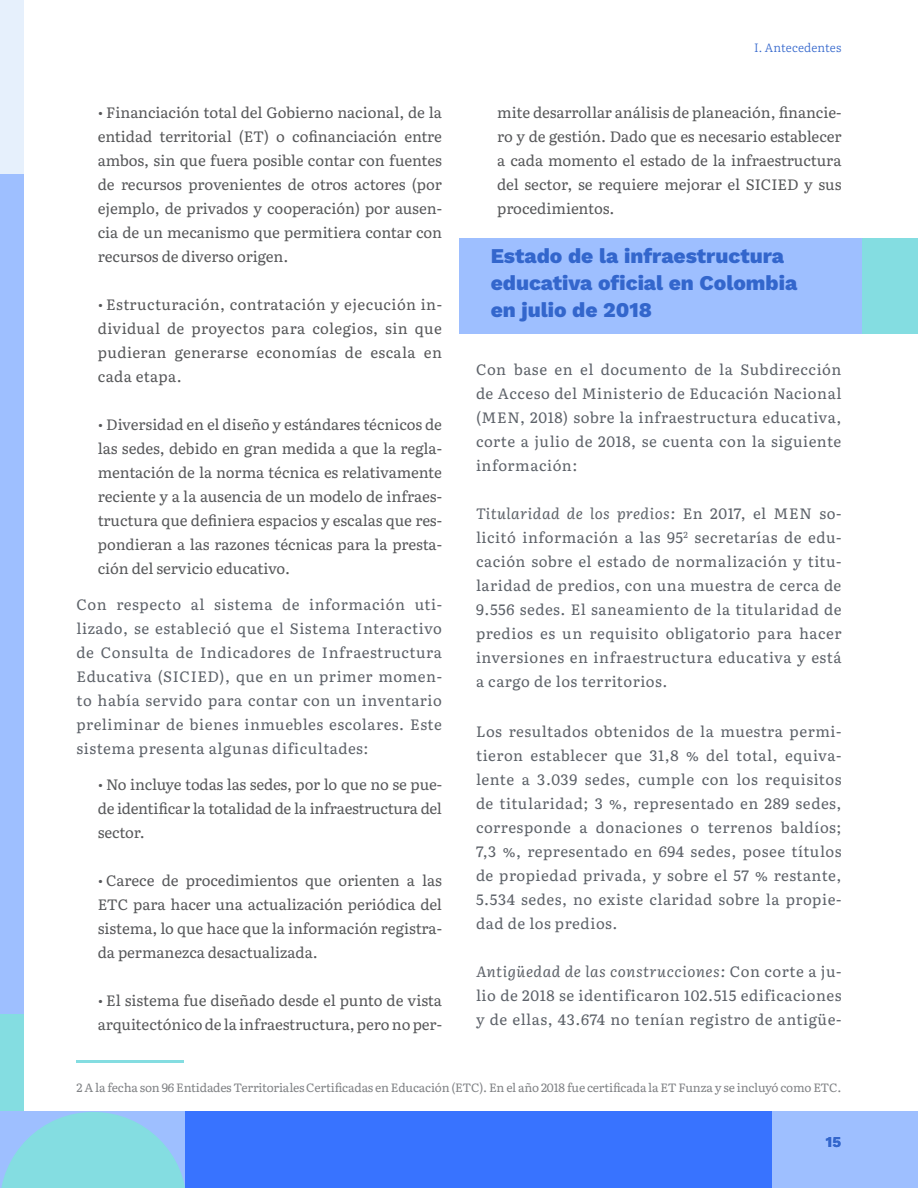
<style>
.page{position:relative;width:918px;height:1188px;background:#fff}
.page>*{position:absolute;margin:0;border:0;box-sizing:border-box;transform-origin:0 0}
._11__T2_Textos_parra{font:21px/27px "Work Sans";color:#36c}
.Texto_corrido_1{font:15px/24px "Literata 12 pt";letter-spacing:.035em;color:#5d6269;text-align:justify}
.t1{font:15px/24px "Literata 12 pt";color:#57585a;text-align:justify}
._00_Paginación{font:15px "Work Sans";color:#36c}
._10__Nota_al_pie{font:12px "Literata 12 pt";letter-spacing:-.01em;color:#808285}
.t2{font:300 12px "Literata 12 pt";letter-spacing:.015em;color:#36c}
.s1{font-style:italic}
</style>
<div class="page">
<div style="left:0;top:0;width:23px;height:1134px;background:#9ebfff"></div>
<div style="left:0;top:0;width:23px;height:173px;background:#e6f0fc"></div>
<div style="left:0;top:1015px;width:23px;height:173px;background:#84dde1"></div>
<div style="left:0;top:1111px;width:918px;height:77px;background:#9ebfff"></div>
<svg style="left:1px;top:1112px;width:184px;height:76px"></svg>
<div style="left:185px;top:1111px;width:587px;height:77px;background:#3873ff"></div>
<hr style="left:77px;top:1060px;width:107px;height:3px;background:#84dde1">
<div style="left:459px;top:238px;width:459px;height:96px;background:#9ebfff"></div>
<div style="left:863px;top:238px;width:55px;height:96px;background:#84dde1"></div>
<p class="t1" style="left:98px;top:99px;width:346px">• Financiación total del Gobierno nacional, de la entidad territorial (ET) o cofinanciación entre ambos, sin que fuera posible contar con fuentes de recursos provenientes de otros actores (por ejemplo, de privados y cooperación) por ausen&shy;cia de un mecanismo que permitiera contar con recursos de diverso origen.</p>
<p class="t1" style="left:98px;top:291px;width:346px">• Estructuración, contratación y ejecución in&shy;dividual de proyectos para colegios, sin que pudieran generarse economías de escala en cada etapa.</p>
<p class="t1" style="left:98px;top:411px;width:346px">• Diversidad en el diseño y estándares técnicos de las sedes, debido en gran medida a que la regla&shy;mentación de la norma técnica es relativamente reciente y a la ausencia de un modelo de infraes&shy;tructura que definiera espacios y escalas que res&shy;pondieran a las razones técnicas para la presta&shy;ción del servicio educativo.</p>
<p class="Texto_corrido_1" style="left:77px;top:591px;width:367px">Con respecto al sistema de información uti&shy;lizado, se estableció que el Sistema Interactivo de Consulta de Indicadores de Infraestructura Educativa (SICIED), que en un primer momen&shy;to había servido para contar con un inventario preliminar de bienes inmuebles escolares. Este sistema presenta algunas dificultades:</p>
<p class="t1" style="left:98px;top:771px;width:346px">• No incluye todas las sedes, por lo que no se pue&shy;de identificar la totalidad de la infraestructura del sector.</p>
<p class="t1" style="left:98px;top:867px;width:346px">• Carece de procedimientos que orienten a las ETC para hacer una actualización periódica del sistema, lo que hace que la información registra&shy;da permanezca desactualizada.</p>
<p class="t1" style="left:98px;top:987px;width:346px">• El sistema fue diseñado desde el punto de vista arquitectónico de la infraestructura, pero no per-</p>
<p class="t2" style="left:754px;top:38px;width:89px">I. Antecedentes</p>
<p class="t1" style="left:497px;top:99px;width:346px">mite desarrollar análisis de planeación, financie&shy;ro y de gestión. Dado que es necesario establecer a cada momento el estado de la infraestructura del sector, se requiere mejorar el SICIED y sus procedimientos.</p>
<p class="_11__T2_Textos_parra" style="left:491px;top:242px;width:308px">Estado de la infraestructura educativa oficial en Colombia en julio de 2018</p>
<p class="Texto_corrido_1" style="left:476px;top:357px;width:367px">Con base en el documento de la Subdirección de Acceso del Ministerio de Educación Nacional (MEN, 2018) sobre la infraestructura educativa, corte a julio de 2018, se cuenta con la siguiente información:</p>
<p class="Texto_corrido_1" style="left:476px;top:501px;width:367px"><span class="s1">Titularidad de los predios:</span> En 2017, el MEN so&shy;licitó información a las 95<sup>2</sup> secretarías de edu&shy;cación sobre el estado de normalización y titu&shy;laridad de predios, con una muestra de cerca de 9.556 sedes. El saneamiento de la titularidad de predios es un requisito obligatorio para hacer inversiones en infraestructura educativa y está a cargo de los territorios.</p>
<p class="Texto_corrido_1" style="left:476px;top:718px;width:367px">Los resultados obtenidos de la muestra permi&shy;tieron establecer que 31,8 % del total, equiva&shy;lente a 3.039 sedes, cumple con los requisitos de titularidad; 3 %, representado en 289 sedes, corresponde a donaciones o terrenos baldíos; 7,3 %, representado en 694 sedes, posee títulos de propiedad privada, y sobre el 57 % restante, 5.534 sedes, no existe claridad sobre la propie&shy;dad de los predios.</p>
<p class="Texto_corrido_1" style="left:476px;top:958px;width:367px"><span class="s1">Antigüedad de las construcciones:</span> Con corte a ju&shy;lio de 2018 se identificaron 102.515 edificaciones y de ellas, 43.674 no tenían registro de antigüe-</p>
<p class="_10__Nota_al_pie" style="left:77px;top:1078px;width:766px">2 A la fecha son 96 Entidades Territoriales Certificadas en Educación (ETC). En el año 2018 fue certificada la ET Funza y se incluyó como ETC.</p>
<p class="_00_Paginación" style="left:826px;top:1131px;width:17px">15</p>
</div>
